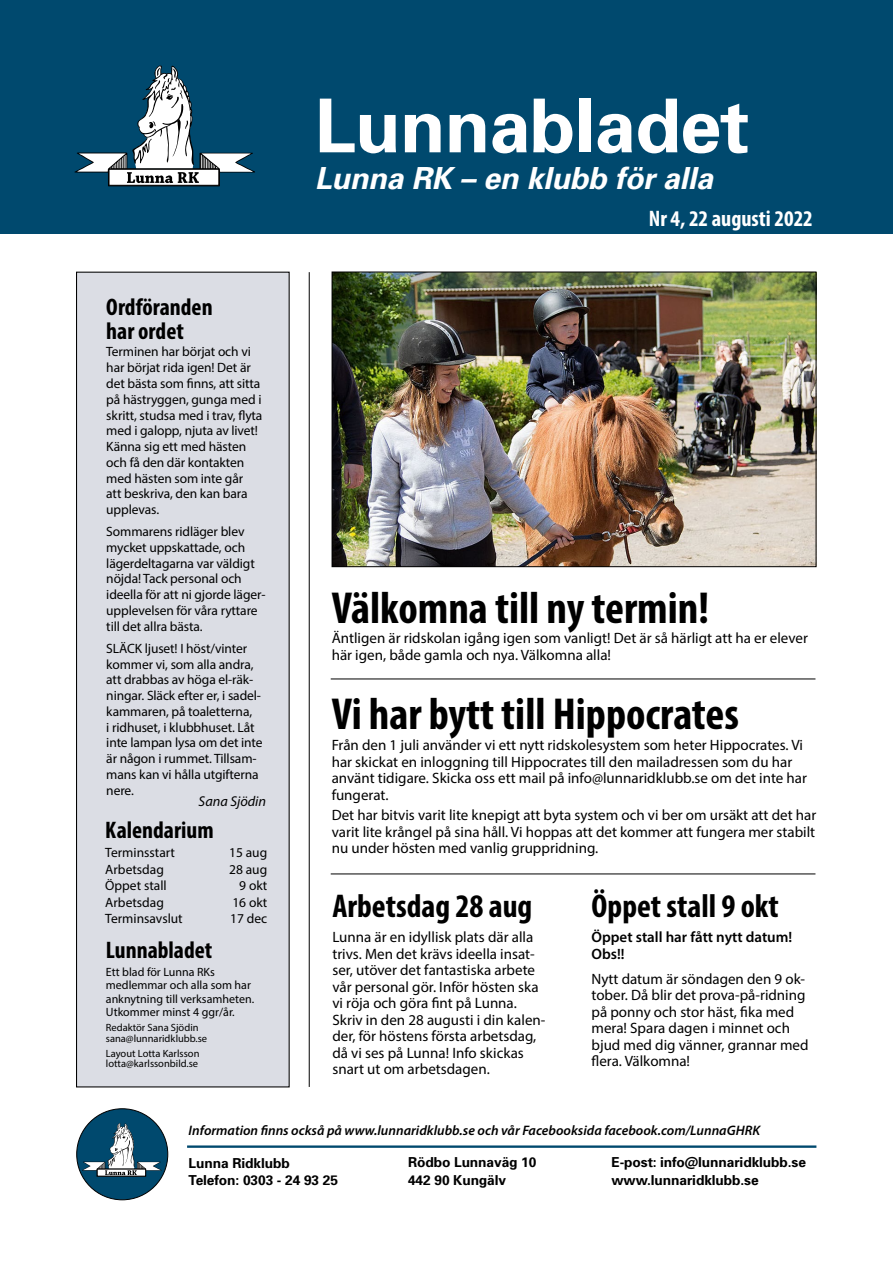
<style>
.page{position:relative;width:893px;height:1263px;background:#fff}
.page>*{position:absolute;margin:0;border:0;box-sizing:border-box;transform-origin:0 0}
.t1{font:700 74.4px "Univers";letter-spacing:-.01em;color:#fff}
.t2{font:700 condensed 45px "Myriad Pro";color:#000}
.t3{font:700 condensed 33px "Myriad Pro";color:#000}
.t4{font:italic 700 30.45px "Univers";letter-spacing:-.005em;color:#fff}
.t5{font:700 condensed 24px/24px "Myriad Pro";color:#000}
.t6{font:700 condensed 22.5px "Myriad Pro";color:#fff}
.t7{font:15px/16.5px "Myriad Pro";color:#000}
.t8{font:600 15px/16.5px "Myriad Pro";color:#000}
.t9{font:italic 14.25px "Myriad Pro";color:#000}
.t10{font:700 13.8px/17.7px "Univers";letter-spacing:-.005em;color:#000}
.t11{font:italic 600 13.8px "Myriad Pro";color:#000}
.t12{font:13.5px/15.8px "Myriad Pro";letter-spacing:-.01em;color:#000}
.t13{font:12px/13.5px "Myriad Pro";color:#000}
.t14{font:10.5px/10.5px "Myriad Pro";color:#000}
</style>
<div class="page">
<div style="left:0;top:0;width:893px;height:234px;background:#00496e"></div>
<div style="left:77px;top:1109px;width:91px;height:91px;background:#00496e;border-radius:50%"></div>
<svg style="left:82px;top:1123px;width:80px;height:54px"></svg>
<svg style="left:75px;top:65px;width:180px;height:121px"></svg>
<hr style="left:187px;top:1145px;width:629px;height:3px;background:#00496e">
<div style="left:77px;top:272px;width:212px;height:815px;background:#dbdde4"></div>
<div style="left:76px;top:272px;width:214px;height:815px;border:1px solid #000"></div>
<hr style="left:309px;top:272px;width:1px;height:815px;background:#000">
<hr style="left:331px;top:873px;width:484px;height:1px;background:#000">
<hr style="left:331px;top:679px;width:484px;height:1px;background:#000">
<img style="left:334px;top:274px;width:480px;height:291px">
<div style="left:332px;top:272px;width:484px;height:295px;border:1px solid #000"></div>
<h1 class="t1" style="left:315px;top:81px;width:436px">Lunnabladet</h1>
<h3 class="t4" style="left:315px;top:160px;width:400px">Lunna RK – en klubb för alla</h3>
<h3 class="t5" style="left:106px;top:294px;width:108px">Ordföranden har ordet</h3>
<p class="t12" style="left:106px;top:344px;width:158px">Terminen har börjat och vi har börjat rida igen! Det är det bästa som finns, att sitta på hästryggen, gunga med i skritt, studsa med i trav, flyta med i galopp, njuta av livet!<br>Känna sig ett med hästen och få den där kontakten med hästen som inte går<br>att beskriva, den kan bara upplevas.</p>
<p class="t12" style="left:106px;top:524px;width:161px">Sommarens ridläger blev mycket uppskattade, och lägerdeltagarna var väldigt nöjda! Tack personal och ideella för att ni gjorde läger&shy;upplevelsen för våra ryttare till det allra bästa.</p>
<p class="t12" style="left:106px;top:640px;width:158px">SLÄCK ljuset! I höst/vinter kommer vi, som alla andra, att drabbas av höga el-räk&shy;ningar. Släck efter er, i sadel&shy;kammaren, på toaletterna,<br>i ridhuset, i klubbhuset. Låt inte lampan lysa om det inte är någon i rummet. Tillsam&shy;mans kan vi hålla utgifterna nere.</p>
<p class="t9" style="left:199px;top:793px;width:69px">Sana Sjödin</p>
<h3 class="t5" style="left:105px;top:818px;width:110px">Kalendarium</h3>
<p class="t12" style="left:105px;top:844px;width:71px">Terminsstart</p>
<p class="t12" style="left:229px;top:844px;width:40px">15 aug</p>
<p class="t12" style="left:105px;top:861px;width:60px">Arbetsdag</p>
<p class="t12" style="left:229px;top:861px;width:40px">28 aug</p>
<p class="t12" style="left:105px;top:877px;width:63px">Öppet stall</p>
<p class="t12" style="left:239px;top:877px;width:29px">9 okt</p>
<p class="t12" style="left:105px;top:894px;width:60px">Arbetsdag</p>
<p class="t12" style="left:232px;top:894px;width:36px">16 okt</p>
<p class="t12" style="left:105px;top:910px;width:79px">Terminsavslut</p>
<p class="t12" style="left:230px;top:910px;width:39px">17 dec</p>
<h3 class="t5" style="left:106px;top:938px;width:108px">Lunnabladet</h3>
<p class="t13" style="left:106px;top:965px;width:150px">Ett blad för Lunna RKs medlemmar och alla som har anknytning till verksamheten.<br>Utkommer minst 4 ggr/år.</p>
<p class="t14" style="left:106px;top:1022px;width:103px">Redaktör Sana Sjödin sana@lunnaridklubb.se</p>
<p class="t14" style="left:106px;top:1047px;width:95px">Layout Lotta Karlsson lotta@karlssonbild.se</p>
<h3 class="t6" style="left:649px;top:204px;width:166px">Nr 4, 22 augusti 2022</h3>
<h2 class="t2" style="left:332px;top:579px;width:379px">Välkomna till ny termin!</h2>
<p class="t7" style="left:332px;top:630px;width:478px">Äntligen är ridskolan igång igen som vanligt! Det är så härligt att ha er elever här igen, både gamla och nya. Välkomna alla!</p>
<h2 class="t2" style="left:332px;top:686px;width:409px">Vi har bytt till Hippocrates</h2>
<p class="t7" style="left:332px;top:737px;width:477px">Från den 1 juli använder vi ett nytt ridskolesystem som heter Hippocrates. Vi har skickat en inloggning till Hippocrates till den mailadressen som du har använt tidigare. Skicka oss ett mail på info@lunnaridklubb.se om det inte har fungerat.</p>
<p class="t7" style="left:332px;top:807px;width:486px;text-align:justify">Det har bitvis varit lite knepigt att byta system och vi ber om ursäkt att det har varit lite krångel på sina håll. Vi hoppas att det kommer att fungera mer stabilt nu under hösten med vanlig gruppridning.</p>
<h3 class="t3" style="left:332px;top:885px;width:201px">Arbetsdag 28 aug</h3>
<p class="t7" style="left:332px;top:928px;width:215px">Lunna är en idyllisk plats där alla trivs. Men det krävs ideella insat&shy;ser, utöver det fantastiska arbete vår personal gör. Inför hösten ska vi röja och göra fint på Lunna.<br>Skriv in den 28 augusti i din kalen&shy;der, för höstens första arbetsdag, då vi ses på Lunna! Info skickas snart ut om arbetsdagen.</p>
<h3 class="t3" style="left:591px;top:886px;width:189px">Öppet stall 9 okt</h3>
<p class="t8" style="left:591px;top:929px;width:202px">Öppet stall har fått nytt datum!<br>Obs!!</p>
<p class="t7" style="left:591px;top:970px;width:219px">Nytt datum är söndagen den 9 ok&shy;tober. Då blir det prova-på-ridning på ponny och stor häst, fika med mera! Spara dagen i minnet och bjud med dig vänner, grannar med flera. Välkomna!</p>
<p class="t11" style="left:189px;top:1122px;width:573px">Information finns också på www.lunnaridklubb.se och vår Facebooksida facebook.com/LunnaGHRK</p>
<p class="t10" style="left:189px;top:1154px;width:151px">Lunna Ridklubb<br>Telefon: 0303 - 24 93 25</p>
<p class="t10" style="left:611px;top:1153px;width:196px">E-post: info@lunnaridklubb.se www.lunnaridklubb.se</p>
<p class="t10" style="left:408px;top:1153px;width:130px">Rödbo Lunnaväg 10<br>442 90 Kungälv</p>
</div>
